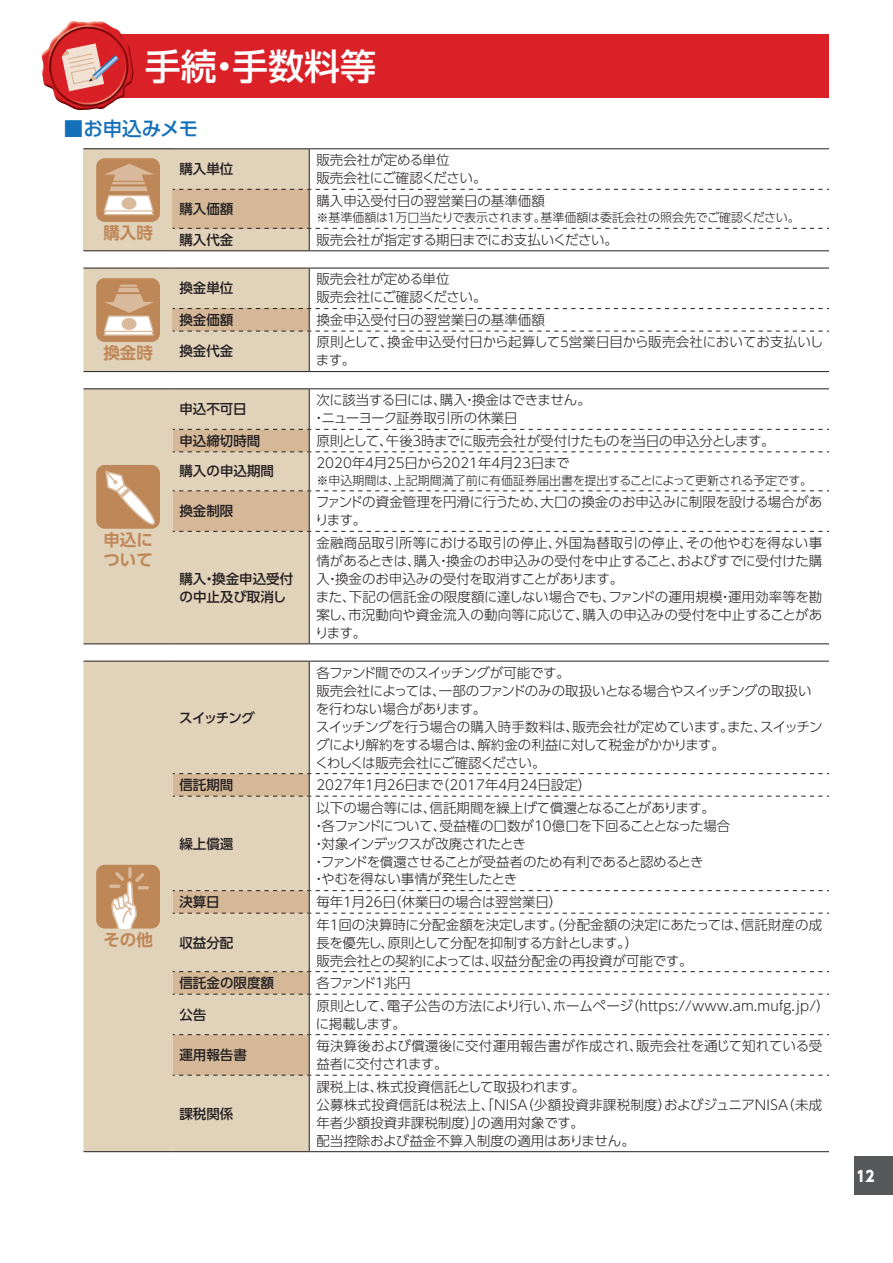
<style>
.page{position:relative;width:893px;height:1263px;background:#fff}
.page>*{position:absolute;margin:0;border:0;box-sizing:border-box;transform-origin:0 0}
.t1{font:500 36px "UD Shin Go Pro";color:#fff}
.t2{font:500 19.5px "UD Shin Go Pro";letter-spacing:-.005em;color:#1471b9}
.t3{font:700 16.5px/19.5px "UD Shin Go Pro De";color:#be8757}
.t4{font:800 15px "UD Shin Go Pro";color:#fff;scale:.9 1}
.t5{font:300 13.5px/18px "UD Shin Go Pro";letter-spacing:-.01em;color:#231f20}
.t6{font:300 13.5px/18px "UD Shin Go Pro";letter-spacing:-.03em;color:#231f20}
.t7{font:500 13.5px/18px "UD Shin Go Pro";color:#231f20}
.t8{font:300 13.5px/18px "UD Shin Go Pro";letter-spacing:.015em;color:#231f20}
.t9{font:300 13.5px/18px "UD Shin Go Pro";letter-spacing:-.035em;color:#231f20}
.t10{font:300 13.5px "UD Shin Go Pro";letter-spacing:-.155em;color:#231f20}
.t11{font:300 12px "UD Shin Go Pro";letter-spacing:-.015em;color:#231f20}
</style>
<div class="page">
<div style="left:855px;top:1157px;width:38px;height:38px;background:#57585a"></div>
<div style="left:83px;top:149px;width:90px;height:102px;background:#e1d2ba"></div>
<hr style="left:83px;top:148px;width:90px;height:1px;background:#231f20">
<hr style="left:83px;top:250px;width:90px;height:1px;background:#231f20">
<hr style="left:173px;top:148px;width:136px;height:1px;background:#231f20">
<hr style="left:309px;top:148px;width:520px;height:1px;background:#231f20">
<svg style="left:173px;top:149px;width:656px;height:102px"></svg>
<div style="left:96px;top:158px;width:64px;height:64px;background:#be8757;border-radius:9px"></div>
<svg style="left:103px;top:164px;width:51px;height:52px"></svg>
<svg style="left:83px;top:268px;width:746px;height:104px"></svg>
<div style="left:83px;top:389px;width:226px;height:254px;background:#e1d2ba"></div>
<hr style="left:83px;top:388px;width:90px;height:1px;background:#231f20">
<hr style="left:83px;top:643px;width:90px;height:1px;background:#231f20">
<hr style="left:173px;top:388px;width:136px;height:1px;background:#231f20">
<hr style="left:309px;top:388px;width:520px;height:1px;background:#231f20">
<hr style="left:309px;top:389px;width:1px;height:40px;background:#231f20">
<hr style="left:309px;top:532px;width:1px;height:111px;background:#231f20">
<hr style="left:173px;top:643px;width:136px;height:1px;background:#231f20">
<hr style="left:309px;top:643px;width:520px;height:1px;background:#231f20">
<svg style="left:173px;top:429px;width:656px;height:103px"></svg>
<div style="left:96px;top:465px;width:64px;height:64px;background:#be8757;border-radius:9px"></div>
<svg style="left:104px;top:469px;width:56px;height:63px"></svg>
<div style="left:83px;top:662px;width:226px;height:489px;background:#e1d2ba"></div>
<hr style="left:83px;top:661px;width:90px;height:1px;background:#231f20">
<hr style="left:173px;top:661px;width:136px;height:1px;background:#231f20">
<hr style="left:309px;top:661px;width:520px;height:1px;background:#231f20">
<hr style="left:309px;top:661px;width:1px;height:112px;background:#231f20">
<hr style="left:309px;top:1075px;width:1px;height:76px;background:#231f20">
<hr style="left:173px;top:1151px;width:136px;height:1px;background:#231f20">
<hr style="left:309px;top:1151px;width:520px;height:1px;background:#231f20">
<hr style="left:83px;top:1151px;width:90px;height:1px;background:#231f20">
<svg style="left:173px;top:773px;width:656px;height:303px"></svg>
<div style="left:96px;top:865px;width:64px;height:63px;background:#be8757;border-radius:9px"></div>
<svg style="left:128px;top:867px;width:4px;height:11px"></svg>
<svg style="left:111px;top:872px;width:38px;height:56px"></svg>
<div style="left:83px;top:34px;width:740px;height:64px;background:#da2128"></div>
<hr style="left:825px;top:34px;width:4px;height:64px;background:#da2128">
<img style="left:42px;top:21px;width:92px;height:90px">
<svg style="left:62px;top:43px;width:57px;height:48px"></svg>
<h1 class="t1" style="left:145px;top:37px;width:233px">手続・手数料等</h1>
<h2 class="t2" style="left:64px;top:112px;width:136px">■お申込みメモ</h2>
<p class="t3" style="left:103px;top:223px;width:51px">購入時</p>
<p class="t3" style="left:103px;top:343px;width:51px">換金時</p>
<p class="t3" style="left:103px;top:530px;width:51px">申込について</p>
<p class="t3" style="left:103px;top:929px;width:51px">その他</p>
<p class="t7" style="left:179px;top:160px;width:55px">購入単位</p>
<p class="t5" style="left:316px;top:151px;width:172px">販売会社が定める単位<br>販売会社にご確認ください。</p>
<p class="t7" style="left:179px;top:199px;width:55px">購入価額</p>
<p class="t5" style="left:316px;top:191px;width:230px">購入申込受付日の翌営業日の基準価額</p>
<p class="t11" style="left:316px;top:208px;width:485px">※基準価額は１万口当たりで表示されます。基準価額は委託会社の照会先でご確認ください。</p>
<p class="t7" style="left:179px;top:230px;width:55px">購入代金</p>
<p class="t5" style="left:316px;top:230px;width:303px">販売会社が指定する期日までにお支払いください。</p>
<p class="t7" style="left:179px;top:279px;width:55px">換金単位</p>
<p class="t5" style="left:316px;top:270px;width:172px">販売会社が定める単位<br>販売会社にご確認ください。</p>
<p class="t7" style="left:179px;top:310px;width:55px">換金価額</p>
<p class="t5" style="left:316px;top:310px;width:230px">換金申込受付日の翌営業日の基準価額</p>
<p class="t7" style="left:179px;top:342px;width:55px">換金代金</p>
<p class="t5" style="left:316px;top:333px;width:509px">原則として、換金申込受付日から起算して５営業日目から販売会社においてお支払いします。</p>
<p class="t7" style="left:179px;top:400px;width:69px">申込不可日</p>
<p class="t9" style="left:312px;top:391px;width:280px;text-indent:4px">次に該当する日には、購入・換金はできません。・ニューヨーク証券取引所の休業日</p>
<p class="t7" style="left:179px;top:431px;width:82px">申込締切時間</p>
<p class="t6" style="left:316px;top:431px;width:460px">原則として、午後３時までに販売会社が受付けたものを当日の申込分とします。</p>
<p class="t7" style="left:179px;top:462px;width:96px">購入の申込期間</p>
<p class="t5" style="left:316px;top:454px;width:255px">2020年４月25日から2021年４月23日まで</p>
<p class="t11" style="left:316px;top:471px;width:497px">※申込期間は、上記期間満了前に有価証券届出書を提出することによって更新される予定です。</p>
<p class="t7" style="left:179px;top:502px;width:55px">換金制限</p>
<p class="t5" style="left:315px;top:493px;width:509px">ファンドの資金管理を円滑に行うため、大口の換金のお申込みに制限を設ける場合があります。</p>
<p class="t7" style="left:179px;top:569px;width:115px">購入・換金申込受付の中止及び取消し</p>
<p class="t7" style="left:179px;top:708px;width:77px">スイッチング</p>
<p class="t5" style="left:315px;top:533px;width:509px">金融商品取引所等における取引の停止、外国為替取引の停止、その他やむを得ない事情があるときは、購入・換金のお申込みの受付を中止すること、およびすでに受付けた購入・換金のお申込みの受付を取消すことがあります。<br>また、下記の信託金の限度額に達しない場合でも、ファンドの運用規模・運用効率等を勘案し、市況動向や資金流入の動向等に応じて、購入の申込みの受付を中止することがあります。</p>
<p class="t6" style="left:315px;top:663px;width:509px">各ファンド間でのスイッチングが可能です。<br>販売会社によっては、一部のファンドのみの取扱いとなる場合やスイッチングの取扱いを行わない場合があります。<br>スイッチングを行う場合の購入時手数料は、販売会社が定めています。また、スイッチングにより解約をする場合は、解約金の利益に対して税金がかかります。<br>くわしくは販売会社にご確認ください。</p>
<p class="t7" style="left:179px;top:775px;width:55px">信託期間</p>
<p class="t5" style="left:316px;top:775px;width:276px">2027年１月26日まで（2017年４月24日設定）</p>
<p class="t7" style="left:179px;top:834px;width:55px">繰上償還</p>
<p class="t6" style="left:312px;top:798px;width:420px;text-indent:4px">以下の場合等には、信託期間を繰上げて償還となることがあります。・各ファンドについて、受益権の口数が10億口を下回ることとなった場合・対象インデックスが改廃されたとき<br>・ファンドを償還させることが受益者のため有利であると認めるとき<br>・やむを得ない事情が発生したとき</p>
<p class="t7" style="left:179px;top:892px;width:42px">決算日</p>
<p class="t5" style="left:316px;top:892px;width:247px">毎年１月26日（休業日の場合は翌営業日）</p>
<p class="t7" style="left:179px;top:933px;width:55px">収益分配</p>
<p class="t5" style="left:316px;top:915px;width:507px">年１回の決算時に分配金額を決定します。（分配金額の決定にあたっては、信託財産の成長を優先し、原則として分配を抑制する方針とします。）<br>販売会社との契約によっては、収益分配金の再投資が可能です。</p>
<p class="t7" style="left:179px;top:973px;width:96px">信託金の限度額</p>
<p class="t10" style="left:316px;top:972px;width:96px">各ファンド１兆円</p>
<p class="t7" style="left:179px;top:1005px;width:28px">公告</p>
<p class="t8" style="left:316px;top:996px;width:515px">原則として、電子公告の方法により行い、ホームページ（https://www.am.mufg.jp/）に掲載します。</p>
<p class="t7" style="left:179px;top:1045px;width:69px">運用報告書</p>
<p class="t5" style="left:316px;top:1036px;width:507px">毎決算後および償還後に交付運用報告書が作成され、販売会社を通じて知れている受益者に交付されます。</p>
<p class="t7" style="left:179px;top:1104px;width:55px">課税関係</p>
<p class="t5" style="left:316px;top:1077px;width:507px">課税上は、株式投資信託として取扱われます。<br>公募株式投資信託は税法上、「ＮＩＳＡ（少額投資非課税制度）およびジュニアＮＩＳＡ（未成年者少額投資非課税制度）」の適用対象です。<br>配当控除および益金不算入制度の適用はありません。</p>
<p class="t4" style="left:856px;top:1163px;width:21px">12</p>
</div>
